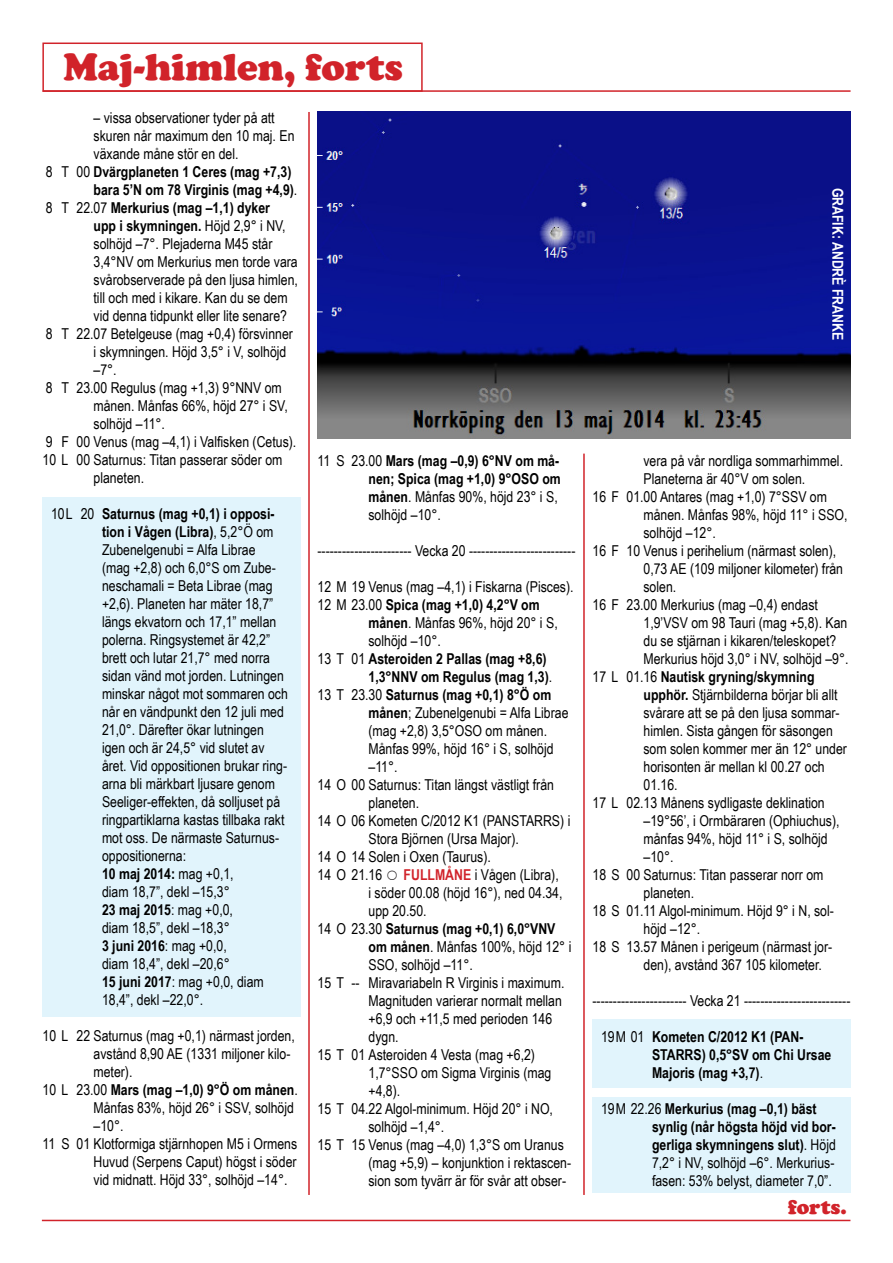
<style>
.page{position:relative;width:893px;height:1263px;background:#fff}
.page>*{position:absolute;margin:0;border:0;box-sizing:border-box;transform-origin:0 0}
.t1{font:900 39px "Cooper";color:#d1232a}
.t2{font:900 21px "Cooper";color:#d1232a}
.Kalender{font:15px/18px "Arial Narrow";color:#000}
.Kalender_med_indrag{font:15px/18px "Arial Narrow";color:#000}
.Kalender-2{font:700 15px/18px "Arial Narrow";color:#000}
.Kalender_med_indrag-2{font:700 15px/18px "Arial Narrow";color:#000}
.Byline{font:700 15px "Arial Narrow";color:#fff}
.s1{font-weight:400}
.s2{font-weight:700}
.s3{color:#231f20}
.s4{font-weight:700;color:#d1232a}
</style>
<div class="page">
<div style="left:592px;top:1097px;width:258px;height:96px;background:#e1f4fc"></div>
<div style="left:592px;top:1020px;width:258px;height:68px;background:#e1f4fc"></div>
<div style="left:43px;top:497px;width:258px;height:519px;background:#e1f4fc"></div>
<div style="left:42px;top:43px;width:381px;height:49px;border:2px solid #d1232a"></div>
<hr style="left:43px;top:90px;width:808px;height:2px;background:#d1232a">
<hr style="left:42px;top:1220px;width:808px;height:1px;background:#d1232a">
<hr style="left:308px;top:112px;width:2px;height:1083px;background:#d1232a">
<hr style="left:583px;top:454px;width:2px;height:741px;background:#d1232a">
<img style="left:317px;top:112px;width:533px;height:326px">
<p class="t1" style="left:63px;top:44px;width:341px">Maj-himlen, forts</p>
<p class="Kalender" style="left:94px;top:108px;width:202px">– vissa observationer tyder på att skuren når maximum den 10 maj. En växande måne stör en del.</p>
<p class="Kalender-2" style="left:94px;top:162px;width:205px;text-indent:-48px"><span class="s1">8 T 00</span> Dvärgplaneten 1 Ceres (mag +7,3) bara 5’N om 78 Virginis (mag +4,9)<span class="s1">.</span></p>
<p class="Kalender" style="left:94px;top:198px;width:206px;text-indent:-48px">8 T 22.07 <span class="s2">Merkurius (mag –1,1) dyker<br>upp i skymningen.</span> Höjd 2,9° i NV, solhöjd –7°. Plejaderna M45 står 3,4°NV om Merkurius men torde vara svårobserverade på den ljusa himlen, till och med i kikare. Kan du se dem vid denna tidpunkt eller lite senare?</p>
<p class="Kalender" style="left:94px;top:324px;width:201px;text-indent:-48px">8 T 22.07 Betelgeuse (mag +0,4) försvinner i skymningen. Höjd 3,5° i V, solhöjd –7°.</p>
<p class="Kalender" style="left:94px;top:378px;width:196px;text-indent:-48px">8 T 23.00 Regulus (mag +1,3) 9°NNV om månen. Månfas 66%, höjd 27° i SV, solhöjd –11°.</p>
<p class="Kalender" style="left:46px;top:432px;width:252px">9 F 00 Venus (mag –4,1) i Valfisken (Cetus).</p>
<p class="Kalender" style="left:94px;top:450px;width:190px;text-indent:-51px">10 L 00 Saturnus: Titan passerar söder om planeten.</p>
<p class="Kalender_med_indrag" style="left:102px;top:504px;width:187px;text-indent:-51px">10L 20 <span class="s2">Saturnus (mag +0,1) i opposi&shy;tion i Vågen (Libra)</span>, 5,2°Ö om<br>Zubenelgenubi = Alfa Librae<br>(mag +2,8) och 6,0°S om Zube&shy;neschamali = Beta Librae (mag +2,6). Planeten har mäter 18,7” längs ekvatorn och 17,1” mellan polerna. Ringsystemet är 42,2” brett och lutar 21,7° med norra sidan vänd mot jorden. Lutningen minskar något mot sommaren och når en vändpunkt den 12 juli med<br>21,0°. Därefter ökar lutningen igen och är 24,5° vid slutet av året. Vid oppositionen brukar ring&shy;arna bli märkbart ljusare genom<br>Seeliger-effekten, då solljuset på ringpartiklarna kastas tillbaka rakt mot oss. De närmaste Saturnus&shy;oppositionerna:<br><span class="s2">10 maj 2014:</span> mag +0,1,<br>diam 18,7”, dekl –15,3°<br><span class="s2">23 maj 2015</span>: mag +0,0,<br>diam 18,5”, dekl –18,3°<br><span class="s2">3 juni 2016</span>: mag +0,0,<br>diam 18,4”, dekl –20,6°<br><span class="s2">15 juni 2017</span>: mag +0,0, diam<br>18,4”, dekl –22,0°.</p>
<p class="Kalender" style="left:94px;top:1026px;width:203px;text-indent:-51px">10 L 22 Saturnus (mag +0,1) närmast jorden, avstånd 8,90 AE (1331 miljoner kilo&shy;meter).</p>
<p class="Kalender" style="left:94px;top:1080px;width:206px;text-indent:-51px">10 L 23.00 <span class="s2">Mars (mag –1,0) 9°Ö om månen</span>.<br>Månfas 83%, höjd 26° i SSV, solhöjd –10°.</p>
<p class="Kalender" style="left:94px;top:1134px;width:205px;text-align:justify;text-indent:-51px">11 S 01 Klotformiga stjärnhopen M5 i Ormens Huvud (Serpens Caput) högst i söder vid midnatt. Höjd 33°, solhöjd –14°.</p>
<p class="Kalender-2" style="left:368px;top:451px;width:194px;text-indent:-51px"><span class="s1">11 S 23.00</span> Mars (mag –0,9) 6°NV om må&shy;nen; Spica (mag +1,0) 9°OSO om månen<span class="s1">. Månfas 90%, höjd 23° i S, solhöjd –10°.</span></p>
<p class="Kalender" style="left:317px;top:541px;width:259px">----------------------- Vecka 20 --------------------------</p>
<p class="Kalender" style="left:317px;top:577px;width:258px">12 M 19 Venus (mag –4,1) i Fiskarna (Pisces).</p>
<p class="Kalender" style="left:368px;top:595px;width:191px;text-indent:-51px">12 M 23.00 <span class="s2">Spica (mag +1,0) 4,2°V om månen</span>. Månfas 96%, höjd 20° i S, solhöjd –10°.</p>
<p class="Kalender-2" style="left:368px;top:649px;width:185px;text-indent:-51px"><span class="s1">13 T 01</span> Asteroiden 2 Pallas (mag +8,6)<br>1,3°NNV om Regulus (mag 1,3)<span class="s1">.</span></p>
<p class="Kalender" style="left:368px;top:685px;width:202px;text-indent:-51px">13 T 23.30 <span class="s2">Saturnus (mag +0,1) 8°Ö om månen</span>; Zubenelgenubi = Alfa Librae (mag +2,8) 3,5°OSO om månen.<br>Månfas 99%, höjd 16° i S, solhöjd –11°.</p>
<p class="Kalender" style="left:368px;top:775px;width:187px;text-indent:-51px">14 O 00 Saturnus: Titan längst västligt från planeten.</p>
<p class="Kalender" style="left:317px;top:811px;width:254px;text-align:center">14 O 06 Kometen C/2012 K1 (PANSTARRS) i<br>Stora Björnen (Ursa Major).</p>
<p class="Kalender" style="left:317px;top:847px;width:175px">14 O 14 Solen i Oxen (Taurus).</p>
<p class="Kalender" style="left:368px;top:865px;width:196px;text-indent:-51px">14 O 21.16 <span class="s3">○</span> <span class="s4">FULLMÅNE</span> i Vågen (Libra), i söder 00.08 (höjd 16°), ned 04.34, upp 20.50.</p>
<p class="Kalender" style="left:368px;top:919px;width:204px;text-indent:-51px">14 O 23.30 <span class="s2">Saturnus (mag +0,1) 6,0°VNV om månen</span>. Månfas 100%, höjd 12° i<br>SSO, solhöjd –11°.</p>
<p class="Kalender" style="left:368px;top:973px;width:197px;text-indent:-51px">15 T -- Miravariabeln R Virginis i maximum.<br>Magnituden varierar normalt mellan +6,9 och +11,5 med perioden 146 dygn.</p>
<p class="Kalender" style="left:368px;top:1045px;width:184px;text-indent:-51px">15 T 01 Asteroiden 4 Vesta (mag +6,2)<br>1,7°SSO om Sigma Virginis (mag +4,8).</p>
<p class="Kalender" style="left:368px;top:1099px;width:186px;text-indent:-51px">15 T 04.22 Algol-minimum. Höjd 20° i NO, solhöjd –1,4°.</p>
<p class="Kalender" style="left:368px;top:1135px;width:204px;text-indent:-51px">15 T 15 Venus (mag –4,0) 1,3°S om Uranus (mag +5,9) – konjunktion i rektascen&shy;sion som tyvärr är för svår att obser-</p>
<p class="Byline" style="left:849px;top:188px;width:154px;rotate:90deg">GRAFIK: ANDRÈ FRANKE</p>
<p class="Kalender" style="left:643px;top:451px;width:201px">vera på vår nordliga sommarhimmel.<br>Planeterna är 40°V om solen.</p>
<p class="Kalender" style="left:643px;top:487px;width:206px;text-indent:-51px">16 F 01.00 Antares (mag +1,0) 7°SSV om månen. Månfas 98%, höjd 11° i SSO, solhöjd –12°.</p>
<p class="Kalender" style="left:643px;top:541px;width:201px;text-indent:-51px">16 F 10 Venus i perihelium (närmast solen),<br>0,73 AE (109 miljoner kilometer) från solen.</p>
<p class="Kalender" style="left:643px;top:595px;width:207px;text-indent:-51px">16 F 23.00 Merkurius (mag –0,4) endast 1,9’VSV om 98 Tauri (mag +5,8). Kan du se stjärnan i kikaren/teleskopet?<br>Merkurius höjd 3,0° i NV, solhöjd –9°.</p>
<p class="Kalender" style="left:643px;top:667px;width:205px;text-indent:-51px">17 L 01.16 <span class="s2">Nautisk gryning/skymning upphör.</span> Stjärnbilderna börjar bli allt svårare att se på den ljusa sommar&shy;himlen. Sista gången för säsongen som solen kommer mer än 12° under horisonten är mellan kl 00.27 och<br>01.16.</p>
<p class="Kalender" style="left:643px;top:793px;width:198px;text-indent:-51px">17 L 02.13 Månens sydligaste deklination –19°56’, i Ormbäraren (Ophiuchus), månfas 94%, höjd 11° i S, solhöjd –10°.</p>
<p class="Kalender" style="left:643px;top:865px;width:182px;text-indent:-51px">18 S 00 Saturnus: Titan passerar norr om planeten.</p>
<p class="Kalender" style="left:643px;top:901px;width:192px;text-indent:-51px">18 S 01.11 Algol-minimum. Höjd 9° i N, sol&shy;höjd –12°.</p>
<p class="Kalender" style="left:643px;top:937px;width:190px;text-indent:-51px">18 S 13.57 Månen i perigeum (närmast jor&shy;den), avstånd 367 105 kilometer.</p>
<p class="Kalender" style="left:592px;top:991px;width:259px">----------------------- Vecka 21 --------------------------</p>
<p class="Kalender_med_indrag-2" style="left:652px;top:1027px;width:181px;text-indent:-51px"><span class="s1">19M 01</span> Kometen C/2012 K1 (PAN-<br>STARRS) 0,5°SV om Chi Ursae<br>Majoris (mag +3,7)<span class="s1">.</span></p>
<p class="Kalender_med_indrag-2" style="left:652px;top:1099px;width:185px;text-indent:-51px"><span class="s1">19M 22.26</span> Merkurius (mag –0,1) bäst synlig (når högsta höjd vid bor&shy;gerliga skymningens slut)<span class="s1">. Höjd 7,2° i NV, solhöjd –6°. Merkurius&shy;fasen: 53% belyst, diameter 7,0”.</span></p>
<p class="t2" style="left:788px;top:1195px;width:60px">forts.</p>
</div>
